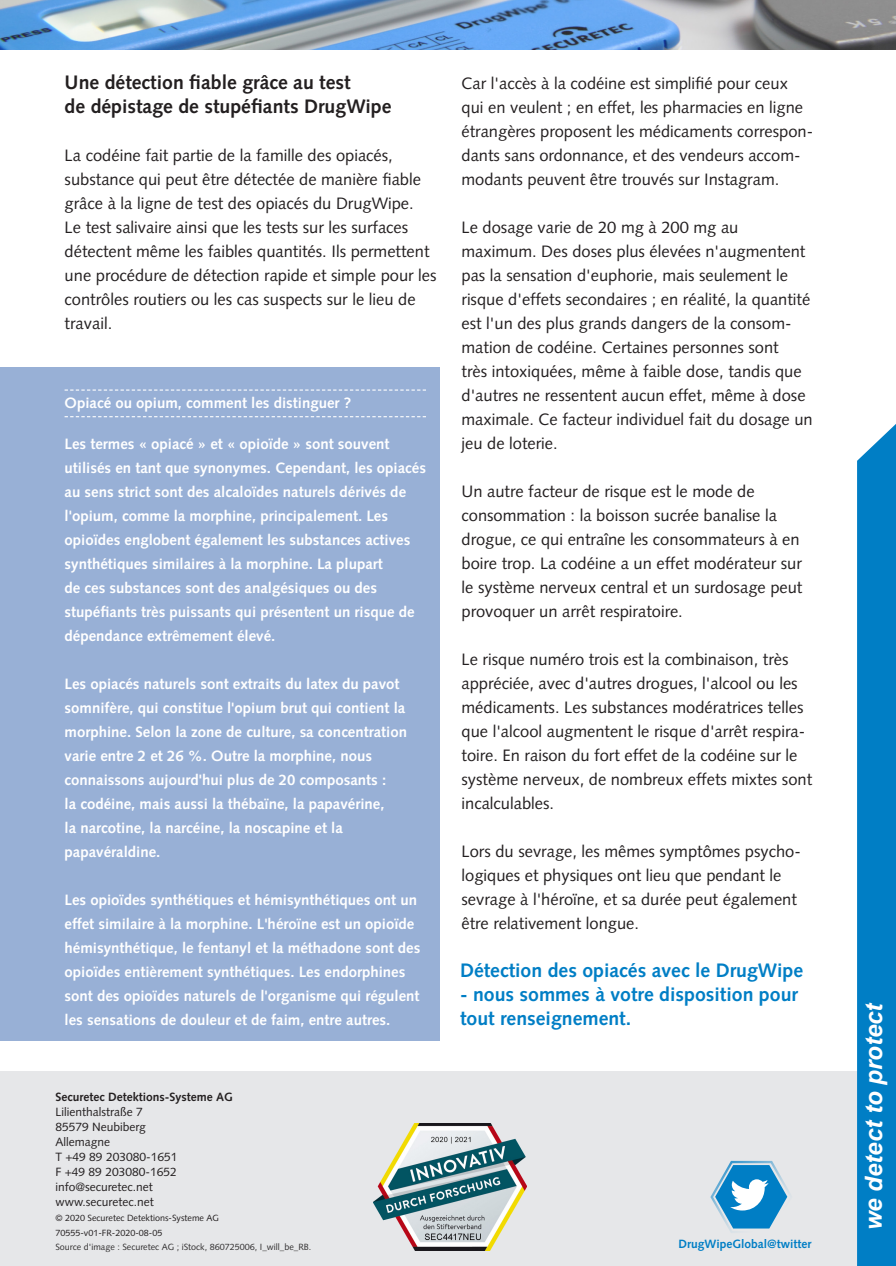
<style>
.page{position:relative;width:896px;height:1266px;background:#fff}
.page>*{position:absolute;margin:0;border:0;box-sizing:border-box;transform-origin:0 0}
.t1{font:italic 700 24px "Arial";color:#fff}
.Fließtext{font:700 19.5px/24px "Syntax";color:#007ec5}
.Fließtext-2{font:700 19.5px/24px "Syntax";color:#231f20}
.Fließtext-3{font:16.5px/24px "Syntax";color:#231f20}
.Fließtext-4{font:700 15px/24px "Syntax";color:#fff}
.URL{font:700 15px "Syntax";color:#fff}
.t2{font:12px "Syntax";color:#231f20}
.t3{font:700 12px "Syntax";color:#231f20}
.t4{font:700 12px "Syntax";color:#007ec5}
.Adresse_Rückseite_kl{font:9px "Syntax";color:#231f20}
.Adresse_Rückseite_kl-2{font:9px "Syntax";color:#312f30}
</style>
<div class="page">
<div style="left:0;top:1072px;width:872px;height:194px;background:#e6e7e9"></div>
<img style="left:373px;top:1123px;width:153px;height:127px">
<div style="left:0;top:367px;width:439px;height:674px;background:#98b0d6"></div>
<svg style="left:65px;top:389px;width:361px;height:2px"></svg>
<svg style="left:65px;top:416px;width:361px;height:1px"></svg>
<img style="left:0;top:0;width:896px;height:50px">
<svg style="left:710px;top:1160px;width:80px;height:73px"></svg>
<div style="left:857px;top:424px;width:39px;height:842px;background:#007ec5"></div>
<p class="Fließtext-2" style="left:65px;top:71px;width:328px">Une détection fiable grâce au test<br>de dépistage de stupéfiants DrugWipe</p>
<p class="Fließtext-3" style="left:65px;top:144px;width:373px">La codéine fait partie de la famille des opiacés, substance qui peut être détectée de manière fiable grâce à la ligne de test des opiacés du DrugWipe.<br>Le test salivaire ainsi que les tests sur les surfaces détectent même les faibles quantités. Ils permettent une procédure de détection rapide et simple pour les contrôles routiers ou les cas suspects sur le lieu de travail.</p>
<p class="URL" style="left:65px;top:394px;width:288px">Opiacé ou opium, comment les distinguer ?</p>
<p class="Fließtext-4" style="left:65px;top:432px;width:363px">Les termes « opiacé » et « opioïde » sont souvent utilisés en tant que synonymes. Cependant, les opiacés au sens strict sont des alcaloïdes naturels dérivés de l'opium, comme la morphine, principalement. Les opioïdes englobent également les substances actives synthétiques similaires à la morphine. La plupart<br>de ces substances sont des analgésiques ou des stupéfiants très puissants qui présentent un risque de dépendance extrêmement élevé.</p>
<p class="Fließtext-4" style="left:65px;top:672px;width:344px">Les opiacés naturels sont extraits du latex du pavot somnifère, qui constitue l'opium brut qui contient la morphine. Selon la zone de culture, sa concentration varie entre 2 et 26 %. Outre la morphine, nous connaissons aujourd'hui plus de 20 composants :<br>la codéine, mais aussi la thébaïne, la papavérine,<br>la narcotine, la narcéine, la noscapine et la papavéraldine.</p>
<p class="Fließtext-4" style="left:65px;top:888px;width:357px">Les opioïdes synthétiques et hémisynthétiques ont un effet similaire à la morphine. L'héroïne est un opioïde hémisynthétique, le fentanyl et la méthadone sont des opioïdes entièrement synthétiques. Les endorphines sont des opioïdes naturels de l'organisme qui régulent les sensations de douleur et de faim, entre autres.</p>
<p class="Fließtext-3" style="left:461px;top:72px;width:353px">Car l'accès à la codéine est simplifié pour ceux qui en veulent ; en effet, les pharmacies en ligne étrangères proposent les médicaments correspon&shy;dants sans ordonnance, et des vendeurs accom&shy;modants peuvent être trouvés sur Instagram.</p>
<p class="Fließtext-3" style="left:461px;top:216px;width:353px">Le dosage varie de 20 mg à 200 mg au maximum. Des doses plus élevées n'augmentent pas la sensation d'euphorie, mais seulement le risque d'effets secondaires ; en réalité, la quantité est l'un des plus grands dangers de la consom&shy;mation de codéine. Certaines personnes sont<br>très intoxiquées, même à faible dose, tandis que d'autres ne ressentent aucun effet, même à dose maximale. Ce facteur individuel fait du dosage un jeu de loterie.</p>
<p class="Fließtext-3" style="left:461px;top:480px;width:342px">Un autre facteur de risque est le mode de consommation : la boisson sucrée banalise la drogue, ce qui entraîne les consommateurs à en boire trop. La codéine a un effet modérateur sur le système nerveux central et un surdosage peut provoquer un arrêt respiratoire.</p>
<p class="Fließtext-3" style="left:461px;top:648px;width:352px">Le risque numéro trois est la combinaison, très appréciée, avec d'autres drogues, l'alcool ou les médicaments. Les substances modératrices telles que l'alcool augmentent le risque d'arrêt respira&shy;toire. En raison du fort effet de la codéine sur le système nerveux, de nombreux effets mixtes sont incalculables.</p>
<p class="Fließtext-3" style="left:461px;top:840px;width:341px">Lors du sevrage, les mêmes symptômes psycho&shy;logiques et physiques ont lieu que pendant le sevrage à l'héroïne, et sa durée peut également être relativement longue.</p>
<p class="Fließtext" style="left:460px;top:959px;width:345px">Détection des opiacés avec le DrugWipe</p>
<p class="Fließtext" style="left:460px;top:983px;width:339px">- nous sommes à votre disposition pour tout renseignement.</p>
<p class="t3" style="left:55px;top:1090px;width:179px">Securetec Detektions-Systeme AG</p>
<p class="t2" style="left:55px;top:1105px;width:89px">Lilienthalstraße 7</p>
<p class="t2" style="left:55px;top:1120px;width:92px">85579 Neubiberg</p>
<p class="t2" style="left:55px;top:1135px;width:56px">Allemagne</p>
<p class="t2" style="left:55px;top:1150px;width:123px">T +49 89 203080-1651</p>
<p class="t2" style="left:55px;top:1165px;width:123px">F +49 89 203080-1652</p>
<p class="t2" style="left:55px;top:1180px;width:99px">info@securetec.net</p>
<p class="t2" style="left:55px;top:1195px;width:100px">www.securetec.net</p>
<p class="Adresse_Rückseite_kl" style="left:55px;top:1213px;width:165px">© 2020 Securetec Detektions-Systeme AG</p>
<p class="Adresse_Rückseite_kl" style="left:55px;top:1228px;width:109px">70555-v01-FR-2020-08-05</p>
<p class="Adresse_Rückseite_kl-2" style="left:55px;top:1241px;width:257px">Source d'image : Securetec AG ; iStock, 860725006, I_will_be_RB.</p>
<p class="t4" style="left:679px;top:1237px;width:134px">DrugWipeGlobal@twitter</p>
<p class="t1" style="left:858px;top:1230px;width:230px;rotate:-90deg">we detect to protect</p>
</div>
